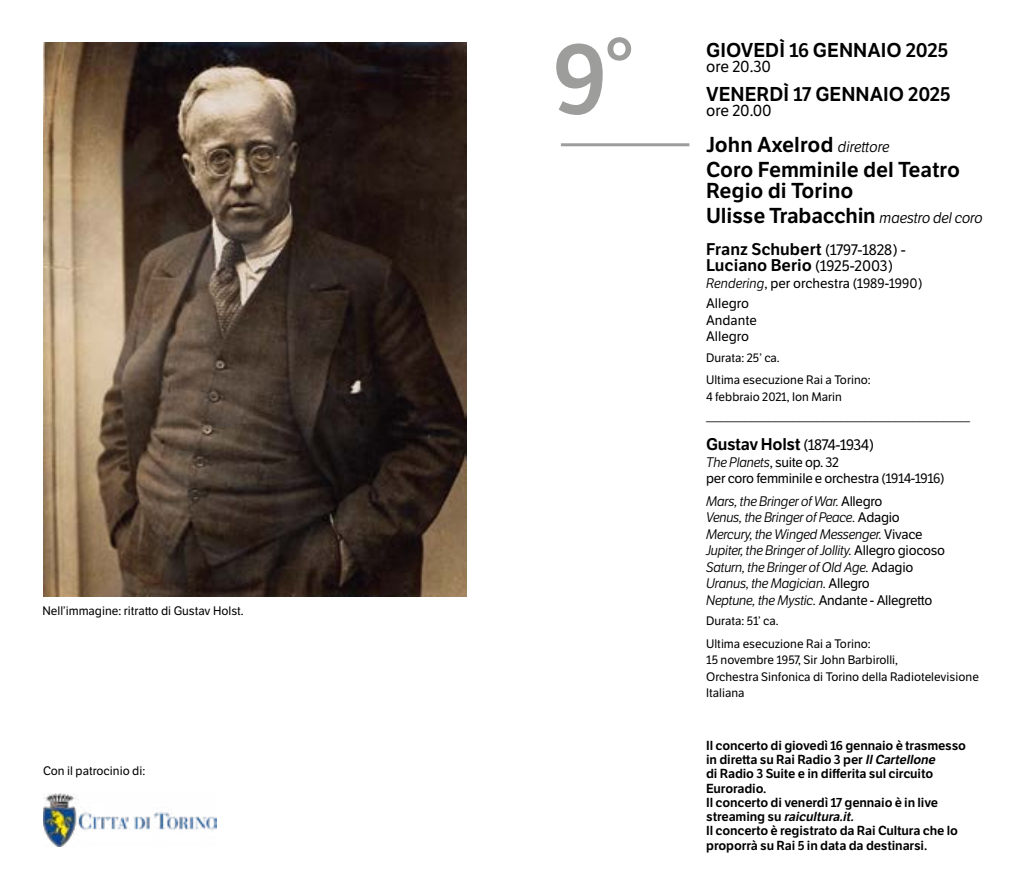
<style>
.page{position:relative;width:1021px;height:893px;background:#fff}
.page>*{position:absolute;margin:0;border:0;box-sizing:border-box;transform-origin:0 0}
.t1{font:600 97.5px "LFT Etica";color:#9d9d9c}
.t2{font:600 21px/25.2px "LFT Etica";color:#000}
.t3{font:600 19.5px "LFT Etica";color:#000}
.t4{font:600 16.5px/16.5px "LFT Etica";color:#000}
.t5{font:600 16.5px "LFT Etica";letter-spacing:-.02em;color:#000}
.t6{font:15.75px "LFT Etica";letter-spacing:-.005em;color:#000}
.t7{font:italic 13.5px/16.5px "LFT Etica";letter-spacing:-.02em;color:#000}
.t8{font:13.5px/16.5px "LFT Etica";letter-spacing:-.015em;color:#000}
.t9{font:600 12.75px/14.2px "LFT Etica";letter-spacing:-.01em;color:#000}
.t10{font:12px/22.5px "LFT Etica";color:#000}
.s1{font-weight:400;font-style:italic;font-size:15px}
.s2{font-weight:400;font-size:15px}
.s3{font-style:italic}
.s4{font-style:normal}
</style>
<div class="page">
<hr style="left:561px;top:143px;width:128px;height:3px;background:#9d9d9c">
<img style="left:43px;top:793px;width:173px;height:53px">
<img style="left:44px;top:43px;width:422px;height:554px">
<p class="t10" style="left:43px;top:599px;width:203px">Nell’immagine: ritratto di Gustav Holst.</p>
<p class="t10" style="left:43px;top:760px;width:103px">Con il patrocinio di:</p>
<h1 class="t1" style="left:553px;top:20px;width:83px">9°</h1>
<h3 class="t3" style="left:706px;top:38px;width:244px">GIOVEDÌ 16 GENNAIO 2025</h3>
<h3 class="t6" style="left:706px;top:57px;width:66px">ore 20.30</h3>
<h3 class="t3" style="left:706px;top:82px;width:246px">VENERDÌ 17 GENNAIO 2025</h3>
<h3 class="t6" style="left:706px;top:101px;width:67px">ore 20.00</h3>
<h2 class="t2" style="left:706px;top:132px;width:255px">John Axelrod <span class="s1">direttore<br></span>Coro Femminile del Teatro</h2>
<h2 class="t2" style="left:706px;top:178px;width:278px">Regio di Torino<br>Ulisse Trabacchin <span class="s1">maestro del coro</span></h2>
<h3 class="t4" style="left:706px;top:241px;width:201px">Franz Schubert <span class="s2">(1797-1828) -<br></span>Luciano Berio <span class="s2">(1925-2003)</span></h3>
<p class="t8" style="left:706px;top:273px;width:218px;line-height:20.7px"><span class="s3">Rendering</span>, per orchestra (1989-1990)<br>Allegro</p>
<p class="t8" style="left:706px;top:312px;width:52px">Andante<br>Allegro</p>
<p class="t10" style="left:706px;top:346px;width:166px">Durata: 25’ ca.<br>Ultima esecuzione Rai a Torino:</p>
<p class="t10" style="left:706px;top:385px;width:137px">4 febbraio 2021, Ion Marin</p>
<h3 class="t5" style="left:706px;top:434px;width:169px">Gustav Holst <span class="s2">(1874-1934)</span></h3>
<p class="t8" style="left:706px;top:454px;width:240px"><span class="s3">The Planets</span>, suite op. 32<br>per coro femminile e orchestra (1914-1916)</p>
<p class="t7" style="left:706px;top:493px;width:240px">Mars, the Bringer of War. <span class="s4">Allegro<br></span>Venus, the Bringer of Peace. <span class="s4">Adagio </span>Mercury, the Winged Messenger. <span class="s4">Vivace </span>Jupiter, the Bringer of Jollity. <span class="s4">Allegro giocoso </span>Saturn, the Bringer of Old Age. <span class="s4">Adagio </span>Uranus, the Magician. <span class="s4">Allegro<br></span>Neptune, the Mystic. <span class="s4">Andante - Allegretto</span></p>
<p class="t10" style="left:706px;top:610px;width:166px">Durata: 51’ ca.<br>Ultima esecuzione Rai a Torino:</p>
<p class="t10" style="left:706px;top:652px;width:274px;line-height:16.5px">15 novembre 1957, Sir John Barbirolli,<br>Orchestra Sinfonica di Torino della Radiotelevisione<br>Italiana</p>
<p class="t10" style="left:706px;top:409px;width:265px">––––––––––––––––––––––––––––––––––––––––––––</p>
<p class="t9" style="left:706px;top:738px;width:261px">Il concerto di giovedì 16 gennaio è trasmesso in diretta su Rai Radio 3 per <span class="s3">IlCartellone<br></span>di Radio 3 Suite e in differita sul circuito Euroradio.<br>Il concerto di venerdì 17 gennaio è in live<br>s t re a m i n g s u <span class="s3">raicultura.it.<br></span>Il concerto è registrato da Rai Cultura che lo proporrà su Rai 5 in data da destinarsi.</p>
</div>
